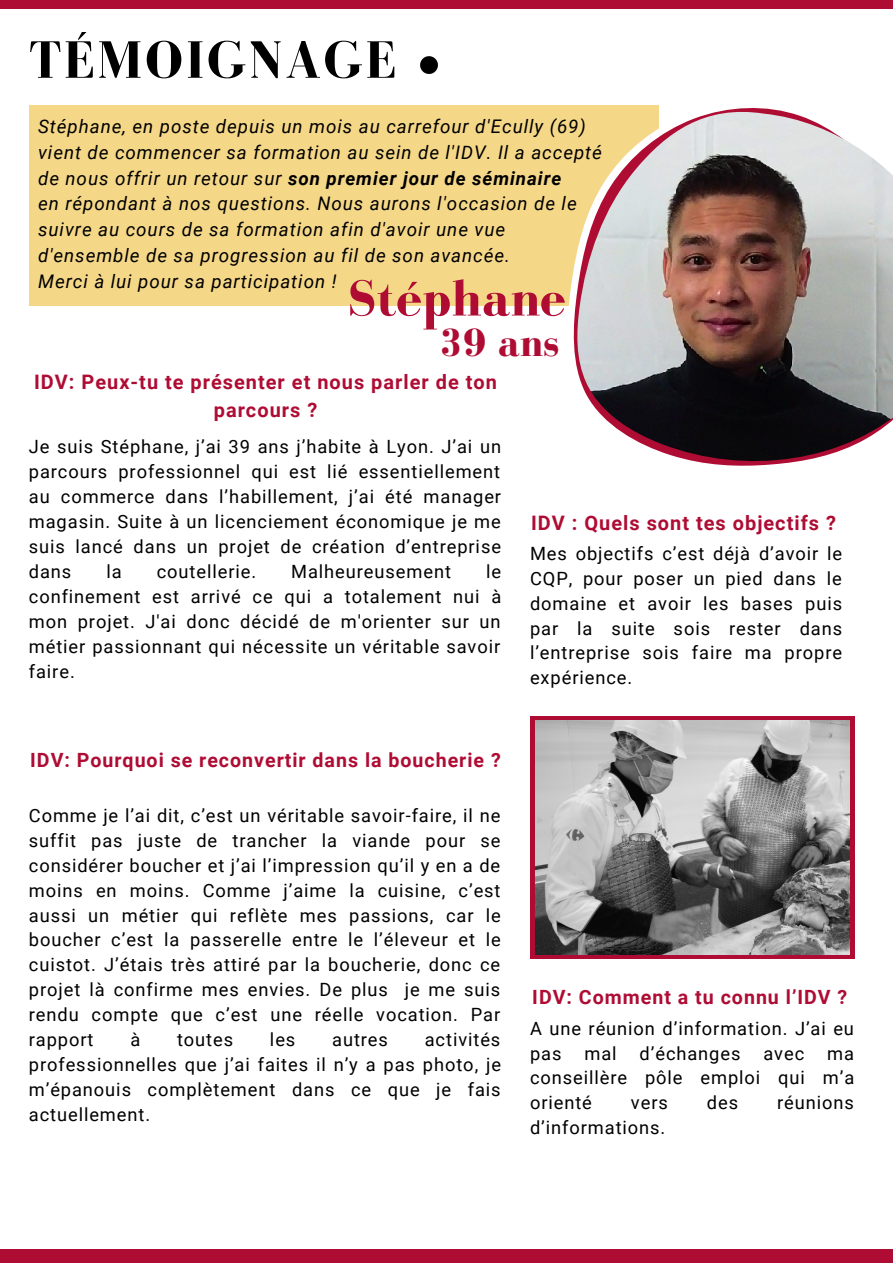
<style>
.page{position:relative;width:893px;height:1264px;background:#fff}
.page>*{position:absolute;margin:0;border:0;box-sizing:border-box;transform-origin:0 0}
.t1{font:700 54px "Bodoni FLF";letter-spacing:.05em;color:#000}
.t2{font:700 51.9px "Bodoni FLF";letter-spacing:.005em;color:#af0c34}
.t3{font:700 40.35px "Bodoni FLF";color:#af0c34}
.t4{font:700 19.95px/27.5px "Roboto";letter-spacing:.05em;color:#af0c34;text-align:center}
.t5{font:700 19.65px "Roboto";letter-spacing:.05em;color:#af0c34}
.t6{font:italic 18.75px "Roboto";letter-spacing:.05em;color:#000}
.t7{font:italic 700 18.75px "Roboto";letter-spacing:.05em;color:#000}
.t8{font:18.3px/24.9px "Roboto";letter-spacing:.05em;color:#000;text-align:justify}
.s1{font-weight:400}
</style>
<div class="page">
<div style="left:0;top:0;width:892px;height:9px;background:#af0c34"></div>
<div style="left:0;top:1249px;width:892px;height:13px;background:#af0c34"></div>
<div style="left:29px;top:105px;width:629px;height:200px;background:#f5d788"></div>
<img style="left:575px;top:112px;width:317px;height:354px">
<div style="left:530px;top:716px;width:324px;height:242px;background:#af0c34"></div>
<img style="left:535px;top:720px;width:314px;height:234px">
<p class="t1" style="left:29px;top:31px;width:414px">TÉMOIGNAGE •</p>
<p class="t6" style="left:38px;top:115px;width:549px">Stéphane, en poste depuis un mois au carrefour d'Ecully (69)</p>
<p class="t6" style="left:38px;top:141px;width:565px">vient de commencer sa formation au sein de l'IDV. Il a accepté</p>
<p class="t7" style="left:38px;top:167px;width:524px"><span class="s1">de nous offrir un retour sur</span> son premier jour de séminaire</p>
<p class="t6" style="left:38px;top:193px;width:540px">en répondant à nos questions. Nous aurons l'occasion de le</p>
<p class="t6" style="left:38px;top:219px;width:468px">suivre au cours de sa formation afin d'avoir une vue</p>
<p class="t6" style="left:38px;top:245px;width:473px">d'ensemble de sa progression au fil de son avancée.</p>
<p class="t6" style="left:38px;top:270px;width:300px">Merci à lui pour sa participation !</p>
<p class="t2" style="left:347px;top:270px;width:220px">Stéphane</p>
<p class="t3" style="left:439px;top:320px;width:122px">39 ans</p>
<p class="t4" style="left:34px;top:368px;width:464px">IDV: Peux-tu te présenter et nous parler de ton parcours ?</p>
<p class="t8" style="left:29px;top:434px;width:474px">Je suis Stéphane, j’ai 39 ans j’habite à Lyon. J’ai un parcours professionnel qui est lié essentiellement au commerce dans l’habillement, j’ai été manager magasin. Suite à un licenciement économique je me suis lancé dans un projet de création d’entreprise dans</p>
<p class="t4" style="left:531px;top:509px;width:306px">IDV : Quels sont tes objectifs ?</p>
<p class="t8" style="left:530px;top:542px;width:313px">Mes objectifs c’est déjà d’avoir le CQP, pour poser un pied dans le domaine et avoir les bases puis par la suite sois rester dans l’entreprise sois faire ma propre expérience.</p>
<p class="t8" style="left:29px;top:559px;width:474px;text-indent:457px">le confinement est arrivé ce qui a totalement nui à mon projet. J'ai donc décidé de m'orienter sur un métier passionnant qui nécessite un véritable savoir faire.</p>
<p class="t8" style="left:106px;top:559px;width:17px">la</p>
<p class="t8" style="left:157px;top:559px;width:101px">coutellerie.</p>
<p class="t8" style="left:291px;top:559px;width:161px">Malheureusement</p>
<p class="t5" style="left:30px;top:749px;width:472px">IDV: Pourquoi se reconvertir dans la boucherie ?</p>
<p class="t8" style="left:29px;top:803px;width:473px">Comme je l’ai dit, c’est un véritable savoir-faire, il ne suffit pas juste de trancher la viande pour se considérer boucher et j’ai l’impression qu’il y en a de moins en moins. Comme j’aime la cuisine, c’est aussi un métier qui reflète mes passions, car le boucher c’est la passerelle entre le l’éleveur et le cuistot. J’étais très attiré par la boucherie, donc ce projet là confirme mes envies. De plus je me suis rendu compte que c’est une réelle vocation. Par rapport</p>
<p class="t8" style="left:29px;top:1027px;width:473px;text-indent:396px">activités professionnelles que j’ai faites il n’y a pas photo, je m’épanouis complètement dans ce que je fais actuellement.</p>
<p class="t8" style="left:130px;top:1027px;width:11px">à</p>
<p class="t8" style="left:177px;top:1027px;width:58px">toutes</p>
<p class="t8" style="left:270px;top:1027px;width:27px">les</p>
<p class="t8" style="left:332px;top:1027px;width:57px">autres</p>
<p class="t5" style="left:532px;top:985px;width:316px">IDV: Comment a tu connu l’IDV ?</p>
<p class="t8" style="left:530px;top:1016px;width:325px">A une réunion d’information. J’ai eu pas</p>
<p class="t8" style="left:584px;top:1040px;width:34px">mal</p>
<p class="t8" style="left:639px;top:1040px;width:102px">d’échanges</p>
<p class="t8" style="left:763px;top:1040px;width:42px">avec</p>
<p class="t8" style="left:530px;top:1040px;width:326px;text-indent:297px">ma conseillère pôle emploi qui m’a orienté</p>
<p class="t8" style="left:631px;top:1090px;width:38px">vers</p>
<p class="t8" style="left:706px;top:1090px;width:33px">des</p>
<p class="t8" style="left:777px;top:1090px;width:78px">réunions</p>
<p class="t8" style="left:530px;top:1115px;width:137px">d’informations.</p>
</div>
